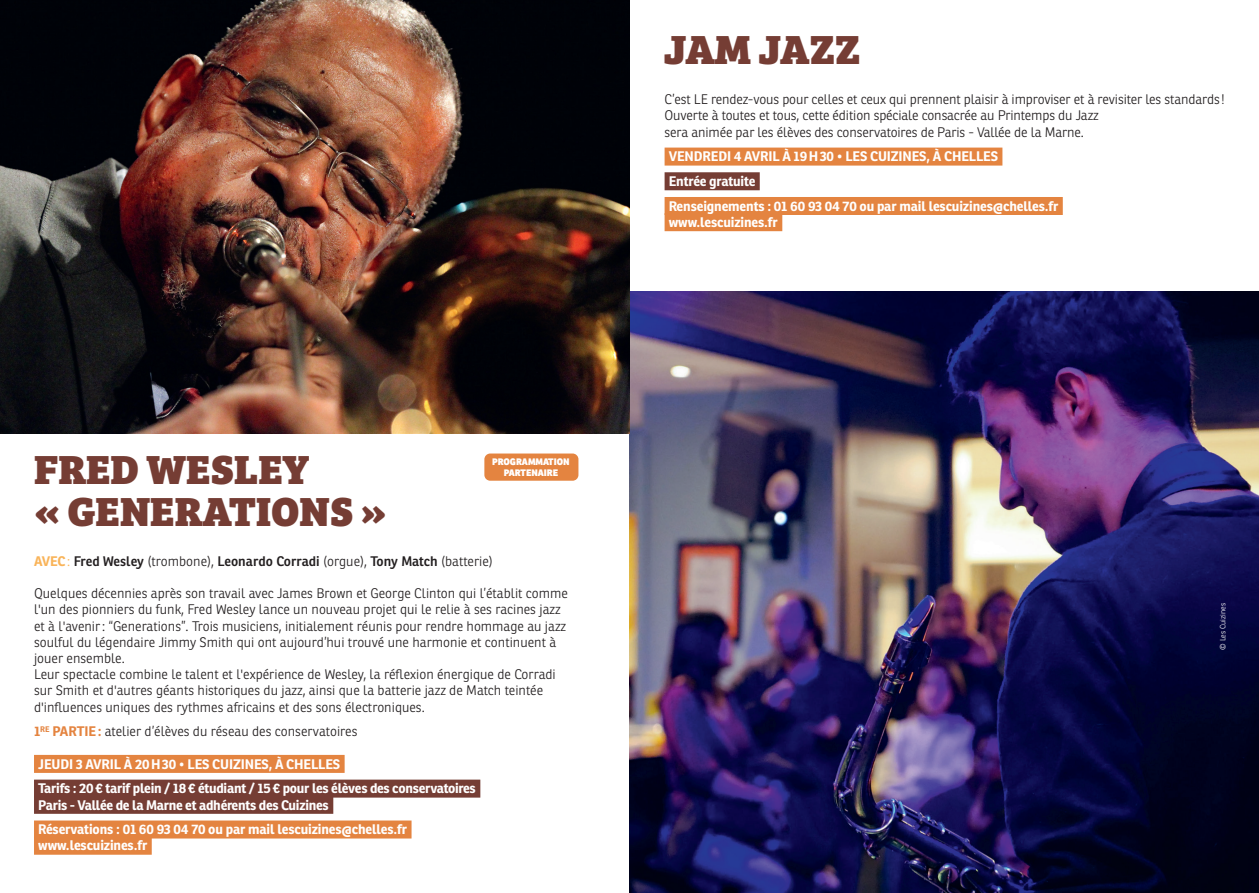
<style>
.page{position:relative;width:1259px;height:893px;background:#fff}
.page>*{position:absolute;margin:0;border:0;box-sizing:border-box;transform-origin:0 0}
.t1{font:42px/42px "Bree Serif Eb";color:#753d34}
.t2{font:300 13.5px/16.2px "Ronnia";color:#231f20}
.t3{font:700 13.5px/24.8px "Ronnia";letter-spacing:-.01em;color:#fff}
.t4{font:600 13.5px "Ronnia";color:#231f20}
.t5{font:800 9.15px/10.9px "Ronnia";color:#fff;text-align:center}
.t6{font:300 7.5px "Ronnia";color:#fff}
.s1{font-weight:700;color:#f9b45a}
.s2{font-weight:300;color:#f9b45a}
.s3{font-weight:300}
.s4{font-weight:700;color:#e48440}
</style>
<div class="page">
<div style="left:34px;top:755px;width:311px;height:18px;background:#e48440"></div>
<div style="left:34px;top:780px;width:446px;height:18px;background:#753d34"></div>
<div style="left:34px;top:796px;width:299px;height:18px;background:#753d34"></div>
<div style="left:34px;top:820px;width:377px;height:18px;background:#e48440"></div>
<div style="left:34px;top:837px;width:118px;height:18px;background:#e48440"></div>
<div style="left:484px;top:453px;width:94px;height:28px;background:#e48440;border-radius:6px"></div>
<div style="left:664px;top:148px;width:338px;height:18px;background:#e48440"></div>
<div style="left:664px;top:172px;width:96px;height:18px;background:#753d34"></div>
<div style="left:664px;top:197px;width:398px;height:18px;background:#e48440"></div>
<div style="left:664px;top:213px;width:118px;height:18px;background:#e48440"></div>
<img style="left:629px;top:291px;width:630px;height:602px">
<img style="left:0;top:0;width:629px;height:434px">
<h1 class="t1" style="left:34px;top:445px;width:354px">FRED WESLEY<br>« GENERATIONS »</h1>
<p class="t4" style="left:34px;top:552px;width:460px"><span class="s1">AVEC</span><span class="s2">:</span> Fred Wesley <span class="s3">(trombone),</span> Leonardo Corradi <span class="s3">(orgue),</span> Tony Match <span class="s3">(batterie)</span></p>
<p class="t2" style="left:34px;top:585px;width:535px">Quelques décennies après son travail avec James Brown et George Clinton qui l’établit comme l'un des pionniers du funk, Fred Wesley lance un nouveau projet qui le relie à ses racines jazz et à l'avenir: “Generations”. Trois musiciens, initialement réunis pour rendre hommage au jazz soulful du légendaire Jimmy Smith qui ont aujourd’hui trouvé une harmonie et continuent à jouer ensemble.<br>Leur spectacle combine le talent et l'expérience de Wesley, la réflexion énergique de Corradi sur Smith et d'autres géants historiques du jazz, ainsi que la batterie jazz de Match teintée d'influences uniques des rythmes africains et des sons électroniques.</p>
<p class="t2" style="left:34px;top:723px;width:325px"><span class="s4">1</span><sup>RE</sup> <span class="s4">PARTIE:</span> atelier d’élèves du réseau des conservatoires</p>
<p class="t3" style="left:38px;top:751px;width:439px">JEUDI 3 AVRIL À 20H30 • LES CUIZINES, À CHELLES<br>Tarifs : 20 € tarif plein / 18 € étudiant / 15 € pour les élèves des conservatoires</p>
<p class="t3" style="left:38px;top:792px;width:370px">Paris - Vallée de la Marne et adhérents des Cuizines<br>Réservations : 01 60 93 04 70 ou par mail lescuizines@chelles.fr</p>
<p class="t3" style="left:38px;top:833px;width:111px">www.lescuizines.fr</p>
<p class="t5" style="left:492px;top:456px;width:79px">PROGRAMMATION<br>PARTENAIRE</p>
<h1 class="t1" style="left:663px;top:26px;width:198px">JAM JAZZ</h1>
<p class="t2" style="left:664px;top:91px;width:561px">C’est LE rendez-vous pour celles et ceux qui prennent plaisir à improviser et à revisiter les standards!<br>Ouverte à toutes et tous, cette édition spéciale consacrée au Printemps du Jazz<br>sera animée par les élèves des conservatoires de Paris - Vallée de la Marne.</p>
<p class="t3" style="left:669px;top:144px;width:391px">VENDREDI 4 AVRIL À 19H30 • LES CUIZINES, À CHELLES<br>Entrée gratuite<br>Renseignements : 01 60 93 04 70 ou par mail lescuizines@chelles.fr</p>
<p class="t3" style="left:669px;top:210px;width:111px">www.lescuizines.fr</p>
<p class="t6" style="left:1218px;top:650px;width:48px;rotate:-90deg">© Les Cuizines</p>
</div>
